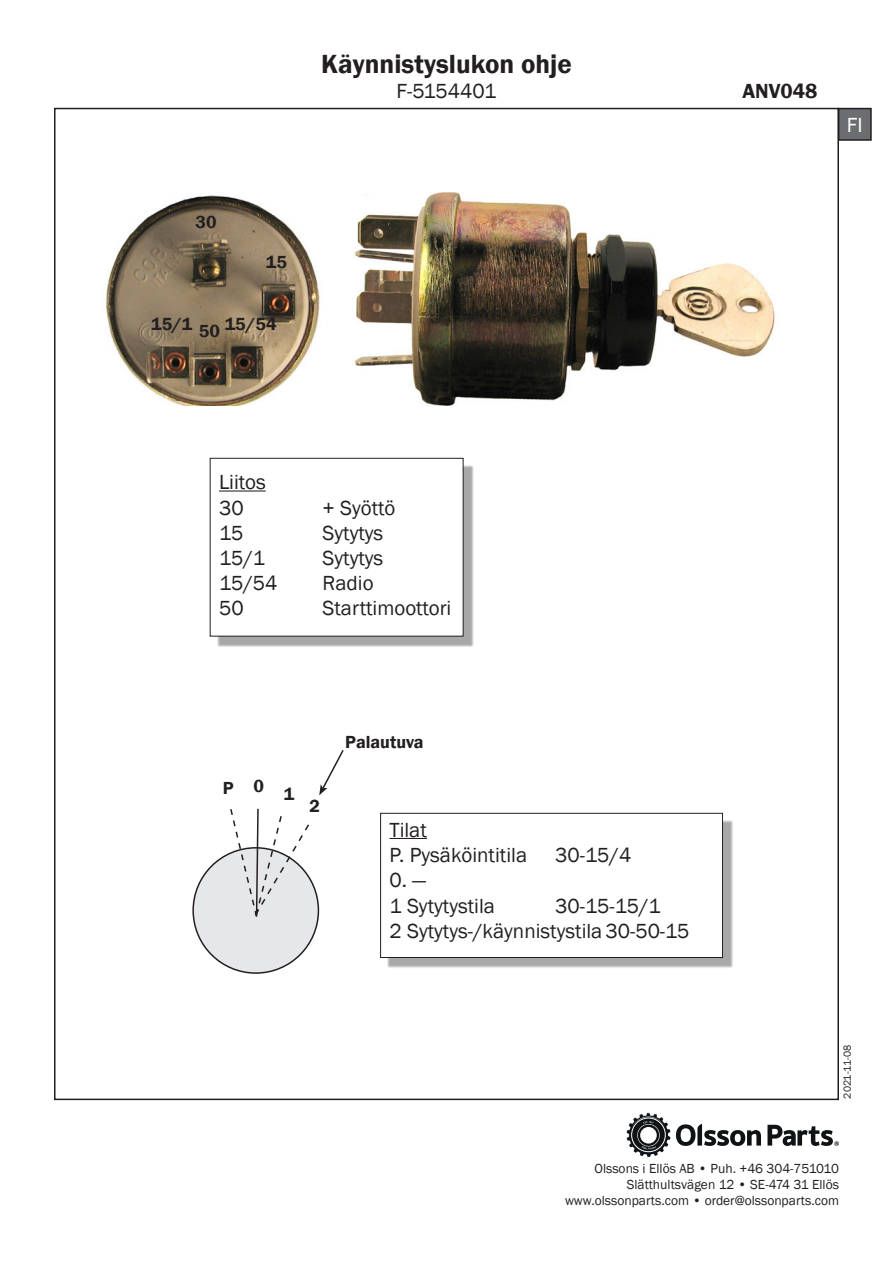
<style>
.page{position:relative;width:893px;height:1263px;background:#fff}
.page>*{position:absolute;margin:0;border:0;box-sizing:border-box;transform-origin:0 0}
.t1{font:600 27px "Franklin Gothic";color:#231f20}
.t2{font:21px "Franklin Gothic";color:#231f20}
.t3{font:600 21px "Franklin Gothic";color:#231f20}
.t4{font:21px "Franklin Gothic";color:#fff}
.t5{font:600 18px "Franklin Gothic";color:#231f20}
.t6{font:13.5px/16.2px "Franklin Gothic";color:#231f20;text-align:right}
.t7{font:10.5px "Franklin Gothic";color:#231f20}
</style>
<div class="page">
<div style="left:217px;top:465px;width:257px;height:182px;background:#231f20;opacity:.39"></div>
<div style="left:210px;top:458px;width:253px;height:178px;background:#fff"></div>
<hr style="left:219px;top:490px;width:47px;height:1px;background:#231f20">
<div style="left:387px;top:820px;width:346px;height:148px;background:#231f20;opacity:.39"></div>
<div style="left:381px;top:813px;width:341px;height:144px;background:#fff"></div>
<hr style="left:389px;top:838px;width:38px;height:1px;background:#231f20">
<div style="left:380px;top:813px;width:343px;height:145px;border:1px solid #231f20"></div>
<div style="left:193px;top:848px;width:125px;height:125px;background:#e6e7e9;border-radius:50%"></div>
<svg style="left:229px;top:808px;width:82px;height:109px"></svg>
<img style="left:106px;top:192px;width:669px;height:213px">
<svg style="left:319px;top:750px;width:25px;height:45px"></svg>
<div style="left:839px;top:109px;width:32px;height:31px;background:#6c6d70"></div>
<div style="left:838px;top:108px;width:34px;height:33px;border:2px solid #231f20"></div>
<svg style="left:676px;top:1124px;width:85px;height:22px"></svg>
<svg style="left:626px;top:1113px;width:44px;height:44px"></svg>
<svg style="left:767px;top:1125px;width:72px;height:21px"></svg>
<p class="t5" style="left:196px;top:210px;width:23px">30</p>
<p class="t5" style="left:266px;top:251px;width:23px">15</p>
<p class="t5" style="left:151px;top:313px;width:43px">15/1</p>
<p class="t5" style="left:225px;top:313px;width:54px">15/54</p>
<p class="t5" style="left:199px;top:319px;width:23px">50</p>
<p class="t1" style="left:321px;top:47px;width:252px">Käynnistyslukon ohje</p>
<p class="t2" style="left:396px;top:78px;width:101px">F-5154401</p>
<p class="t3" style="left:742px;top:78px;width:77px">ANV048</p>
<p class="t4" style="left:847px;top:112px;width:17px">FI</p>
<p class="t2" style="left:219px;top:469px;width:48px">Liitos</p>
<p class="t2" style="left:219px;top:495px;width:26px">30</p>
<p class="t2" style="left:323px;top:495px;width:74px">+ Syöttö</p>
<p class="t2" style="left:219px;top:520px;width:26px">15</p>
<p class="t2" style="left:323px;top:520px;width:62px">Sytytys</p>
<p class="t2" style="left:219px;top:545px;width:48px">15/1</p>
<p class="t2" style="left:323px;top:545px;width:62px">Sytytys</p>
<p class="t2" style="left:219px;top:570px;width:60px">15/54</p>
<p class="t2" style="left:323px;top:570px;width:53px">Radio</p>
<p class="t2" style="left:219px;top:595px;width:26px">50</p>
<p class="t2" style="left:323px;top:595px;width:130px">Starttimoottori</p>
<p class="t5" style="left:223px;top:777px;width:12px">P</p>
<p class="t5" style="left:253px;top:775px;width:12px">0</p>
<p class="t5" style="left:284px;top:783px;width:12px">1</p>
<p class="t5" style="left:309px;top:795px;width:12px">2</p>
<p class="t5" style="left:345px;top:730px;width:80px">Palautuva</p>
<p class="t2" style="left:389px;top:817px;width:39px">Tilat</p>
<p class="t2" style="left:389px;top:842px;width:139px">P. Pysäköintitila</p>
<p class="t2" style="left:555px;top:842px;width:78px">30-15/4</p>
<p class="t2" style="left:389px;top:867px;width:38px">0. —</p>
<p class="t2" style="left:389px;top:892px;width:107px">1 Sytytystila</p>
<p class="t2" style="left:555px;top:892px;width:107px">30-15-15/1</p>
<p class="t2" style="left:389px;top:918px;width:302px">2 Sytytys-/käynnistystila 30-50-15</p>
<p class="t7" style="left:841px;top:1098px;width:55px;rotate:-90deg">2021-11-08</p>
<p class="t6" style="left:565px;top:1160px;width:275px">Olssons i Ellös AB • Puh. +46 304-751010<br>Slätthultsvägen 12 • SE-474 31 Ellös www.olssonparts.com • order@olssonparts.com</p>
</div>
